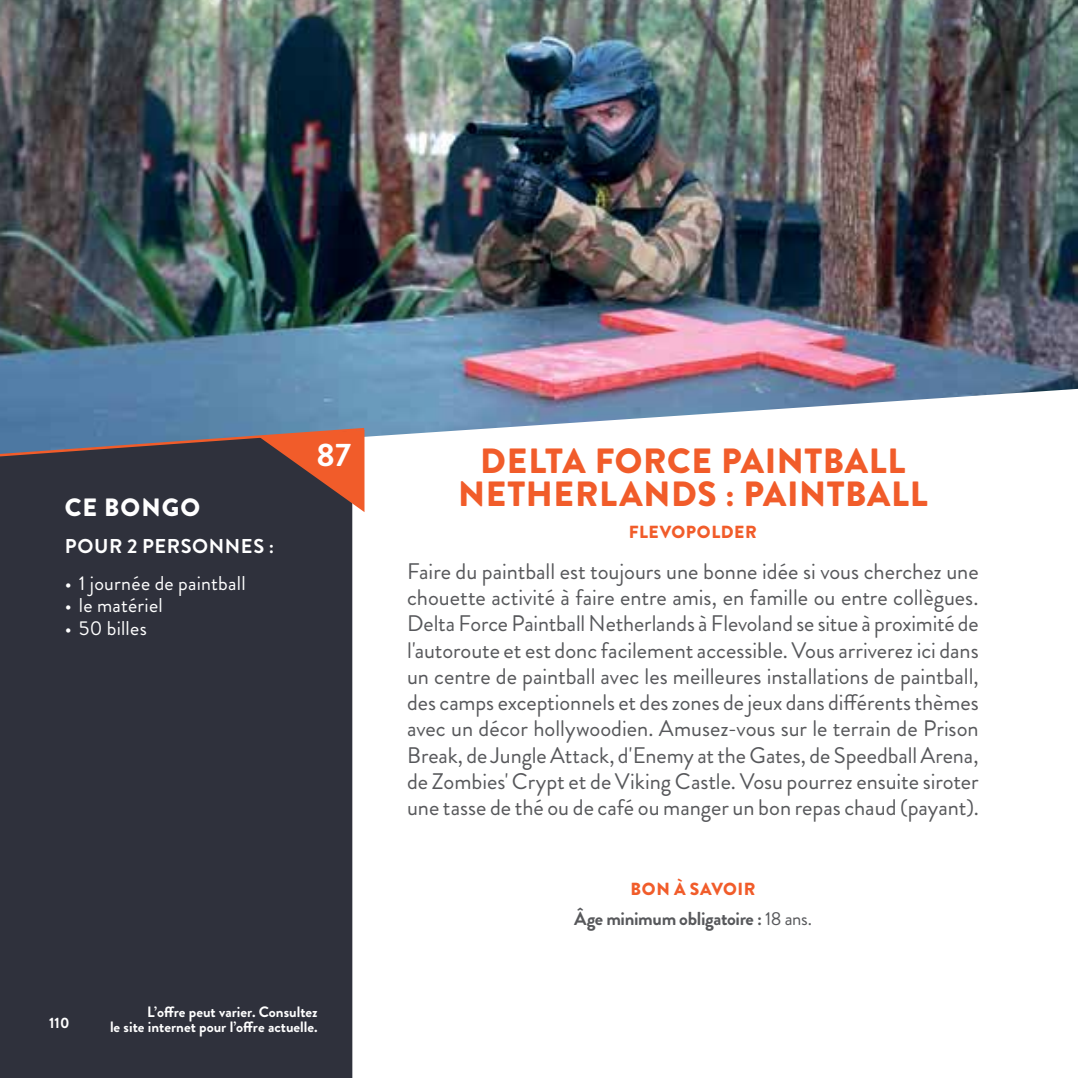
<style>
.page{position:relative;width:1078px;height:1078px;background:#fff}
.page>*{position:absolute;margin:0;border:0;box-sizing:border-box;transform-origin:0 0}
.t1{font:900 35px/32.5px "Brandon Grotesque";letter-spacing:.02em;color:#f15c2a;text-align:center}
.t2{font:700 32.5px "Brandon Grotesque";color:#fff}
.t3{font:900 25px "Brandon Grotesque";letter-spacing:.04em;color:#fff}
.t4{font:22.5px/26.2px "Brandon Grotesque";color:#57585b;text-align:justify}
.t5{font:20px "Brandon Grotesque";letter-spacing:.015em;color:#fff}
.t6{font:700 20px "Brandon Grotesque";letter-spacing:.03em;color:#fff}
.t7{font:700 18.75px "Brandon Grotesque";letter-spacing:-.02em;color:#57585b}
.t8{font:900 17.5px "Brandon Grotesque";letter-spacing:.035em;color:#f15c2a}
.t9{font:700 15px/15px "Brandon Grotesque";color:#fff;text-align:right}
.s1{font-weight:400}
</style>
<div class="page">
<img style="left:0;top:0;width:1077px;height:389px">
<svg style="left:0;top:389px;width:1075px;height:228px"></svg>
<div style="left:0;top:512px;width:352px;height:565px;background:#2f313c"></div>
<svg style="left:0;top:426px;width:367px;height:86px;background:#56464c"></svg>
<p class="t3" style="left:65px;top:489px;width:137px">CE BONGO</p>
<p class="t6" style="left:65px;top:532px;width:211px">POUR 2 PERSONNES :</p>
<p class="t5" style="left:65px;top:569px;width:182px">• 1 journée de paintball</p>
<p class="t5" style="left:65px;top:591px;width:100px">• le matériel</p>
<p class="t5" style="left:65px;top:614px;width:84px">• 50 billes</p>
<h2 class="t2" style="left:316px;top:432px;width:36px">87</h2>
<h1 class="t1" style="left:458px;top:445px;width:471px">DELTA FORCE PAINTBALL<br>NETHERLANDS : PAINTBALL</h1>
<p class="t8" style="left:628px;top:519px;width:130px">FLEVOPOLDER</p>
<p class="t4" style="left:407px;top:558px;width:573px">Faire du paintball est toujours une bonne idée si vous cherchez une chouette activité à faire entre amis, en famille ou entre collègues.<br>Delta Force Paintball Netherlands à Flevoland se situe à proximité de l'autoroute et est donc facilement accessible. Vous arriverez ici dans un centre de paintball avec les meilleures installations de paintball, des camps exceptionnels et des zones de jeux dans différents thèmes avec un décor hollywoodien. Amusez-vous sur le terrain de Prison Break, de Jungle Attack, d'Enemy at the Gates, de Speedball Arena, de Zombies' Crypt et de Viking Castle. Vosu pourrez ensuite siroter une tasse de thé ou de café ou manger un bon repas chaud (payant).</p>
<p class="t8" style="left:630px;top:876px;width:126px">BON À SAVOIR</p>
<p class="t7" style="left:574px;top:905px;width:239px">Âge minimum obligatoire : <span class="s1">18 ans.</span></p>
<p class="t9" style="left:49px;top:1015px;width:22px">110</p>
<p class="t9" style="left:110px;top:1004px;width:209px">L’offre peut varier. Consultez<br>le site internet pour l’offre actuelle.</p>
</div>
